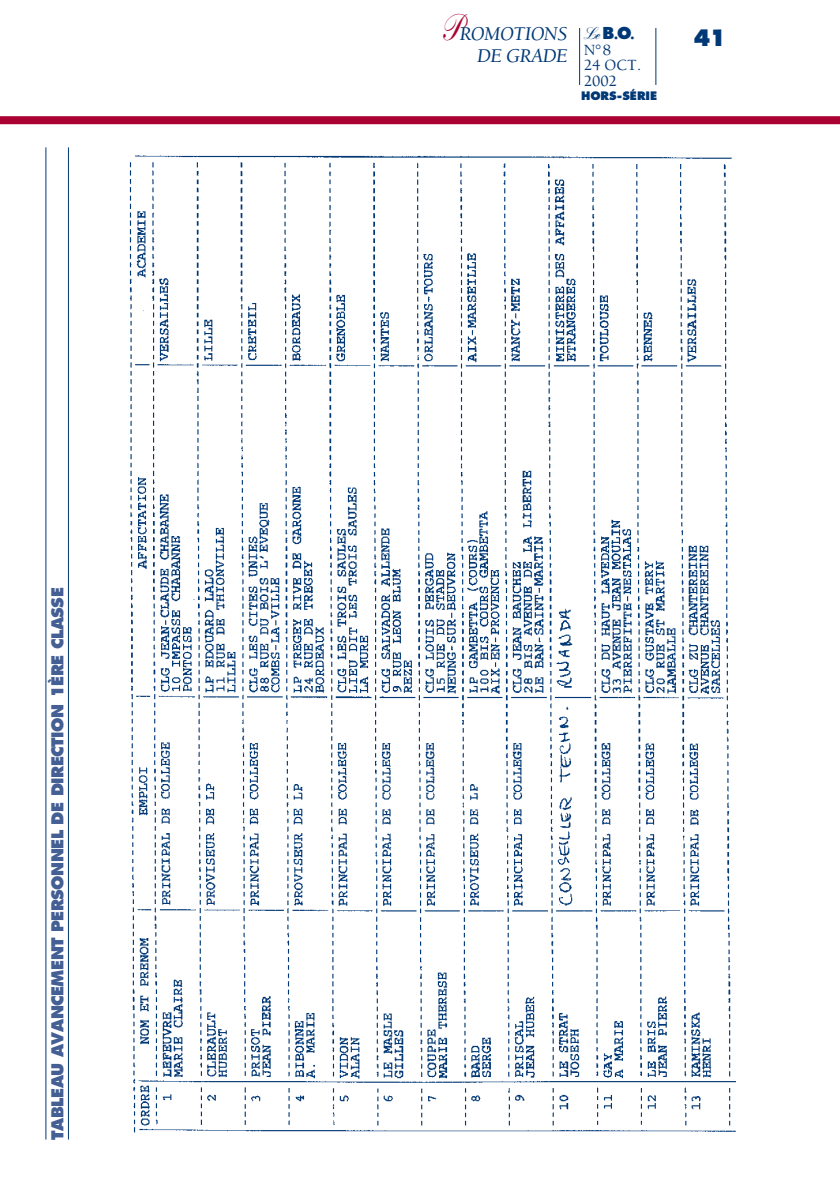
<style>
.page{position:relative;width:840px;height:1190px;background:#fff}
.page>*{position:absolute;margin:0;border:0;box-sizing:border-box;transform-origin:0 0}
.t1{font:800 22px "Futura";color:#003876;scale:.94 1}
.t2{font:italic 20px/22.4px "Berkeley";letter-spacing:-.02em;color:#003876;text-align:right}
.t3{font:800 16px "Futura";letter-spacing:-.035em;color:#445f94}
.t4{font:500 16px/15.6px "Berkeley";color:#003876}
.t5{font:900 16px "Kuenstler Script";color:#003876;scale:.8 1}
.t6{font:800 11.4px "Futura";color:#003876}
.s1{font-family:"Kuenstler Script";font-weight:900;font-style:normal;font-size:36px;color:#a90031}
.s2{font-family:"Futura";font-weight:800}
</style>
<div class="page">
<div style="left:0;top:116px;width:840px;height:8px;background:#a90031"></div>
<hr style="left:579px;top:28px;width:1px;height:57px;background:#003876">
<hr style="left:655px;top:28px;width:1px;height:57px;background:#003876">
<img style="left:129px;top:155px;width:607px;height:978px">
<hr style="left:45px;top:147px;width:1px;height:993px;background:#003876">
<hr style="left:68px;top:147px;width:1px;height:993px;background:#003876">
<p class="t3" style="left:50px;top:1140px;width:554px;rotate:-90deg">TABLEAU AVANCEMENT PERSONNEL DE DIRECTION 1ÈRE CLASSE</p>
<p class="t2" style="left:442px;top:24px;width:127px"><span class="s1">P</span>ROMOTIONS<br>DE GRADE</p>
<p class="t5" style="left:584px;top:29px;width:65px">Le <span class="s2">B</span><span class="s2">.</span><span class="s2">O</span><span class="s2">.</span></p>
<h1 class="t1" style="left:693px;top:28px;width:37px">41</h1>
<p class="t4" style="left:584px;top:43px;width:59px">N°8<br>24 OCT.<br>2002</p>
<p class="t6" style="left:581px;top:90px;width:78px">HORS-SÉRIE</p>
</div>
